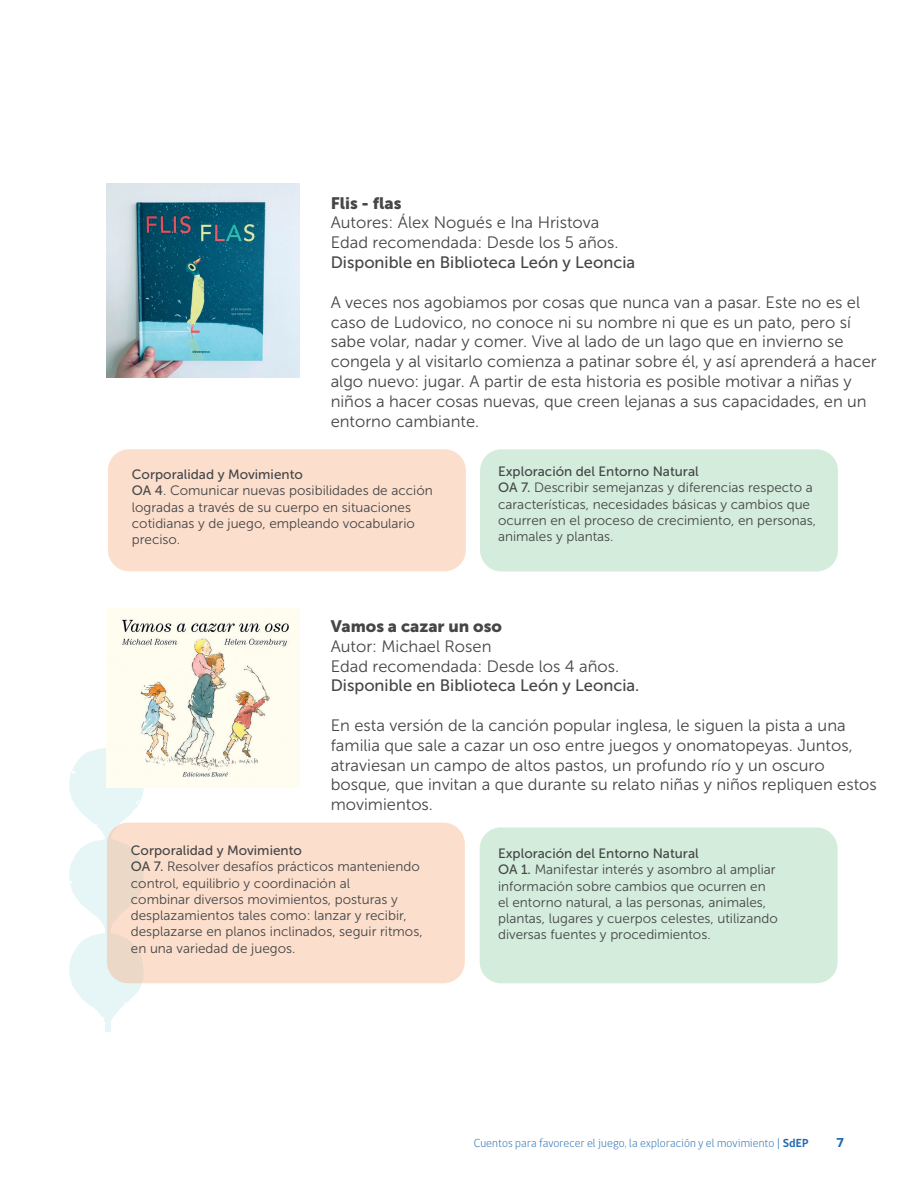
<style>
.page{position:relative;width:915px;height:1191px;background:#fff}
.page>*{position:absolute;margin:0;border:0;box-sizing:border-box;transform-origin:0 0}
.t1{font:16.5px/19.8px "Museo Sans 300";color:#444648}
.t2{font:16.5px "Museo Sans 500";color:#444648}
.t3{font:16.5px "Museo Sans 900";color:#444648}
.t4{font:13.5px/16.2px "Museo Sans 300";color:#444648}
.t5{font:13.5px "Museo Sans 500";color:#444648}
.t6{font:700 13.5px "Proxima Nova";color:#2169b4}
.t7{font:300 12px "gob CL";letter-spacing:.01em;color:#2269b2}
.s1{font-family:"Museo Sans 500"}
.s2{font-weight:700}
</style>
<div class="page">
<svg style="left:69px;top:748px;width:75px;height:284px"></svg>
<img style="left:106px;top:183px;width:193px;height:194px">
<div style="left:108px;top:449px;width:357px;height:122px;background:#fcdecc;border-radius:21px"></div>
<div style="left:480px;top:449px;width:357px;height:122px;background:#d4ecdb;border-radius:21px"></div>
<div style="left:107px;top:822px;width:357px;height:161px;background:linear-gradient(to right,#f8ddcb,#fedfcd);border-radius:21px"></div>
<div style="left:479px;top:827px;width:358px;height:156px;background:#d4ecdb;border-radius:21px"></div>
<img style="left:106px;top:609px;width:193px;height:178px">
<p class="t3" style="left:330px;top:193px;width:72px">Flis - flas</p>
<p class="t1" style="left:330px;top:213px;width:289px">Autores: Álex Nogués e Ina Hristova<br>Edad recomendada: Desde los 5 años.</p>
<p class="t2" style="left:330px;top:253px;width:306px">Disponible en Biblioteca León y Leoncia</p>
<p class="t1" style="left:330px;top:292px;width:547px">A veces nos agobiamos por cosas que nunca van a pasar. Este no es el caso de Ludovico, no conoce ni su nombre ni que es un pato, pero sí sabe volar, nadar y comer. Vive al lado de un lago que en invierno se congela y al visitarlo comienza a patinar sobre él, y así aprenderá a hacer algo nuevo: jugar. A partir de esta historia es posible motivar a niñas y niños a hacer cosas nuevas, que creen lejanas a sus capacidades, en un entorno cambiante.</p>
<p class="t5" style="left:132px;top:467px;width:172px">Corporalidad y Movimiento</p>
<p class="t4" style="left:132px;top:483px;width:302px"><span class="s1">OA 4</span>. Comunicar nuevas posibilidades de acción logradas a través de su cuerpo en situaciones cotidianas y de juego, empleando vocabulario preciso.</p>
<p class="t5" style="left:498px;top:464px;width:202px">Exploración del Entorno Natural</p>
<p class="t4" style="left:498px;top:480px;width:319px"><span class="s1">OA 7.</span> Describir semejanzas y diferencias respecto a características, necesidades básicas y cambios que ocurren en el proceso de crecimiento, en personas, animales y plantas.</p>
<p class="t3" style="left:330px;top:617px;width:173px">Vamos a cazar un oso</p>
<p class="t1" style="left:330px;top:636px;width:290px">Autor: Michael Rosen<br>Edad recomendada: Desde los 4 años.</p>
<p class="t2" style="left:330px;top:676px;width:310px">Disponible en Biblioteca León y Leoncia.</p>
<p class="t1" style="left:330px;top:715px;width:547px">En esta versión de la canción popular inglesa, le siguen la pista a una familia que sale a cazar un oso entre juegos y onomatopeyas. Juntos, atraviesan un campo de altos pastos, un profundo río y un oscuro bosque, que invitan a que durante su relato niñas y niños repliquen estos movimientos.</p>
<p class="t5" style="left:131px;top:843px;width:172px">Corporalidad y Movimiento</p>
<p class="t4" style="left:131px;top:859px;width:293px"><span class="s1">OA 7.</span> Resolver desafíos prácticos manteniendo control, equilibrio y coordinación al<br>combinar diversos movimientos, posturas y desplazamientos tales como: lanzar y recibir, desplazarse en planos inclinados, seguir ritmos, en una variedad de juegos.</p>
<p class="t5" style="left:498px;top:846px;width:202px">Exploración del Entorno Natural</p>
<p class="t4" style="left:498px;top:862px;width:281px"><span class="s1">OA 1.</span> Manifestar interés y asombro al ampliar información sobre cambios que ocurren en el entorno natural, a las personas, animales, plantas, lugares y cuerpos celestes, utilizando diversas fuentes y procedimientos.</p>
<p class="t7" style="left:473px;top:1135px;width:336px">Cuentos para favorecer el juego, la exploración y el movimiento | <span class="s2">SdEP</span></p>
<p class="t6" style="left:836px;top:1132px;width:9px">7</p>
</div>
